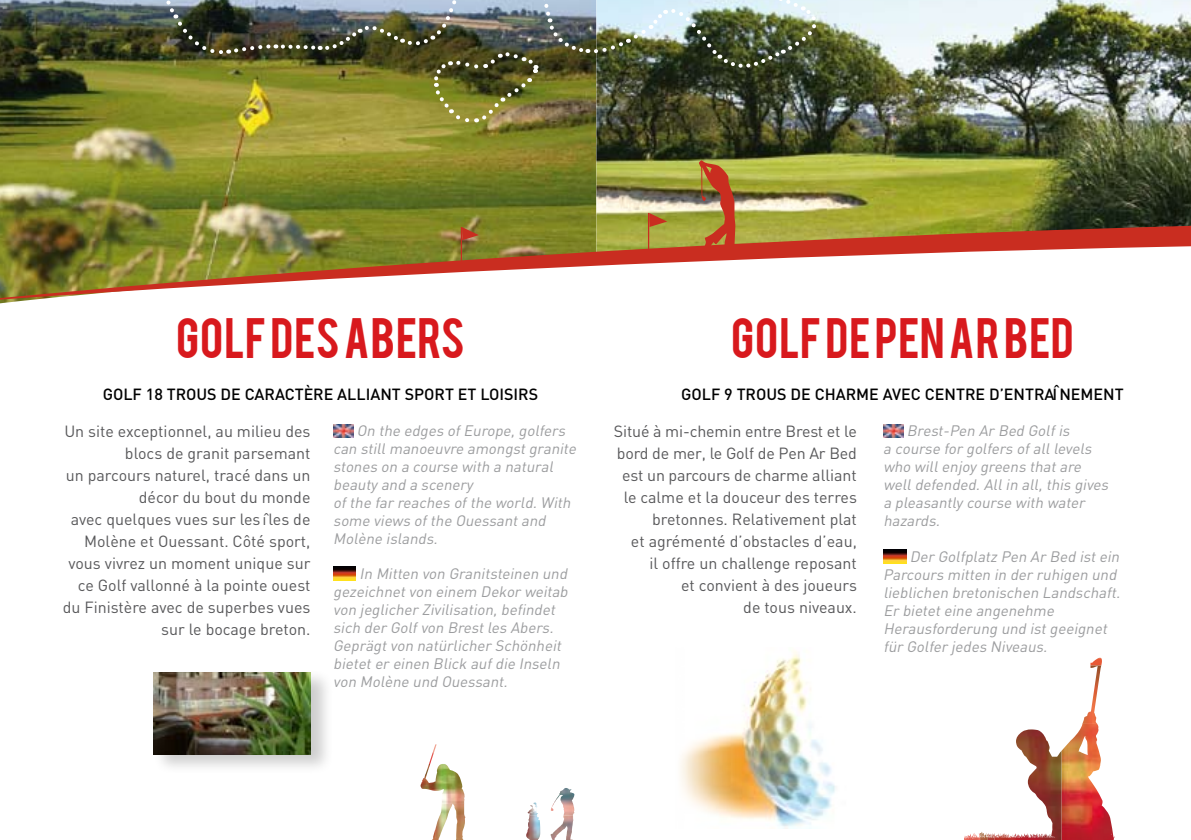
<style>
.page{position:relative;width:1191px;height:840px;background:#fff}
.page>*{position:absolute;margin:0;border:0;box-sizing:border-box;transform-origin:0 0}
.t1{font:44.8px "Bebas";letter-spacing:.02em;color:#d8191d}
.t2{font:16px/22px "DIN";color:#58585a;text-align:right}
.t3{font:500 16px "DIN";color:#000}
.t4{font:italic 15px/18px "DIN";color:#9c9d9f}
</style>
<div class="page">
<img style="left:0;top:0;width:596px;height:170px">
<img style="left:596px;top:0;width:595px;height:170px">
<img style="left:159px;top:0;width:667px;height:125px">
<img style="left:680px;top:651px;width:150px;height:116px">
<div style="left:152px;top:667px;width:181px;height:107px;background:#000;opacity:.2"></div>
<img style="left:153px;top:672px;width:157px;height:82px">
<svg style="left:699px;top:160px;width:36px;height:10px"></svg>
<img style="left:0;top:170px;width:1191px;height:133px">
<img style="left:333px;top:424px;width:20px;height:13px">
<img style="left:333px;top:566px;width:23px;height:14px">
<img style="left:883px;top:424px;width:20px;height:13px">
<img style="left:883px;top:549px;width:23px;height:14px">
<img style="left:429px;top:744px;width:8px;height:19px">
<img style="left:420px;top:763px;width:43px;height:40px">
<img style="left:432px;top:803px;width:31px;height:36px">
<svg style="left:1090px;top:657px;width:12px;height:8px"></svg>
<img style="left:1061px;top:723px;width:53px;height:116px">
<img style="left:1082px;top:665px;width:19px;height:58px">
<svg style="left:463px;top:767px;width:562px;height:73px"></svg>
<img style="left:1016px;top:731px;width:36px;height:106px">
<h1 class="t1" style="left:176px;top:305px;width:290px">GOLF DES ABERS</h1>
<p class="t3" style="left:103px;top:383px;width:437px">GOLF 18 TROUS DE CARACTÈRE ALLIANT SPORT ET LOISI RS</p>
<h1 class="t1" style="left:731px;top:305px;width:344px">GOLF DE PEN AR BED</h1>
<p class="t3" style="left:681px;top:383px;width:444px">GOLF 9 TROUS DE CHARME AVEC CENTRE D’ENTRAÎNEMENT</p>
<p class="t2" style="left:63px;top:419px;width:249px">Un site exceptionnel, au milieu des blocs de granit parsemant<br>un parcours naturel, tracé dans un décor du bout du monde<br>avec quelques vues sur les îles de<br>M olène et Ouessant. Côté sport, vous vivrez un moment unique sur ce Golf vallonné à la pointe ouest du Finistère avec de superbes vues sur le bocage breton.</p>
<p class="t2" style="left:614px;top:419px;width:244px">Situé à mi-chemin entre Brest et le bord de mer, le Golf de Pen Ar Bed est un parcours de charme alliant le calme et la douceur des terres bretonnes. Relativement plat<br>et agrémenté d’obstacles d’eau,<br>il offre un challenge reposant<br>et convient à des joueurs<br>de tous niveaux.</p>
<p class="t4" style="left:333px;top:421px;width:248px;text-indent:24px">On the edges ofEurope,golfers can stillmanoeuvre amongstgranite stones on a course with a natural beauty and a scenery<br>ofthe far reaches ofthe world.With some views ofthe Ouessantand<br>Molène islands.</p>
<p class="t4" style="left:333px;top:564px;width:239px;text-indent:26px">In Mitten von Granitsteinen und gezeichnetvon einem Dekor weitab von jeglicher Zivilisation,befindet sich der Golfvon Brestles Abers.<br>Geprägtvon natürlicher Schönheit bieteter einen Blick aufdie Inseln von Molène und Ouessant.</p>
<p class="t4" style="left:883px;top:421px;width:230px;text-indent:24px">Brest-Pen Ar Bed Golfis<br>a course for golfers ofalllevels who willenjoy greens thatare welldefended.Allin all,this gives a pleasantly course with water hazards.</p>
<p class="t4" style="left:883px;top:547px;width:241px;text-indent:26px">Der Golfplatz Pen Ar Bed istein<br>Parcours mitten in der ruhigen und lieblichen bretonischen Landschaft.<br>Er bieteteine angenehme<br>Herausforderung und istgeeignet für Golfer jedes Niveaus.</p>
</div>
